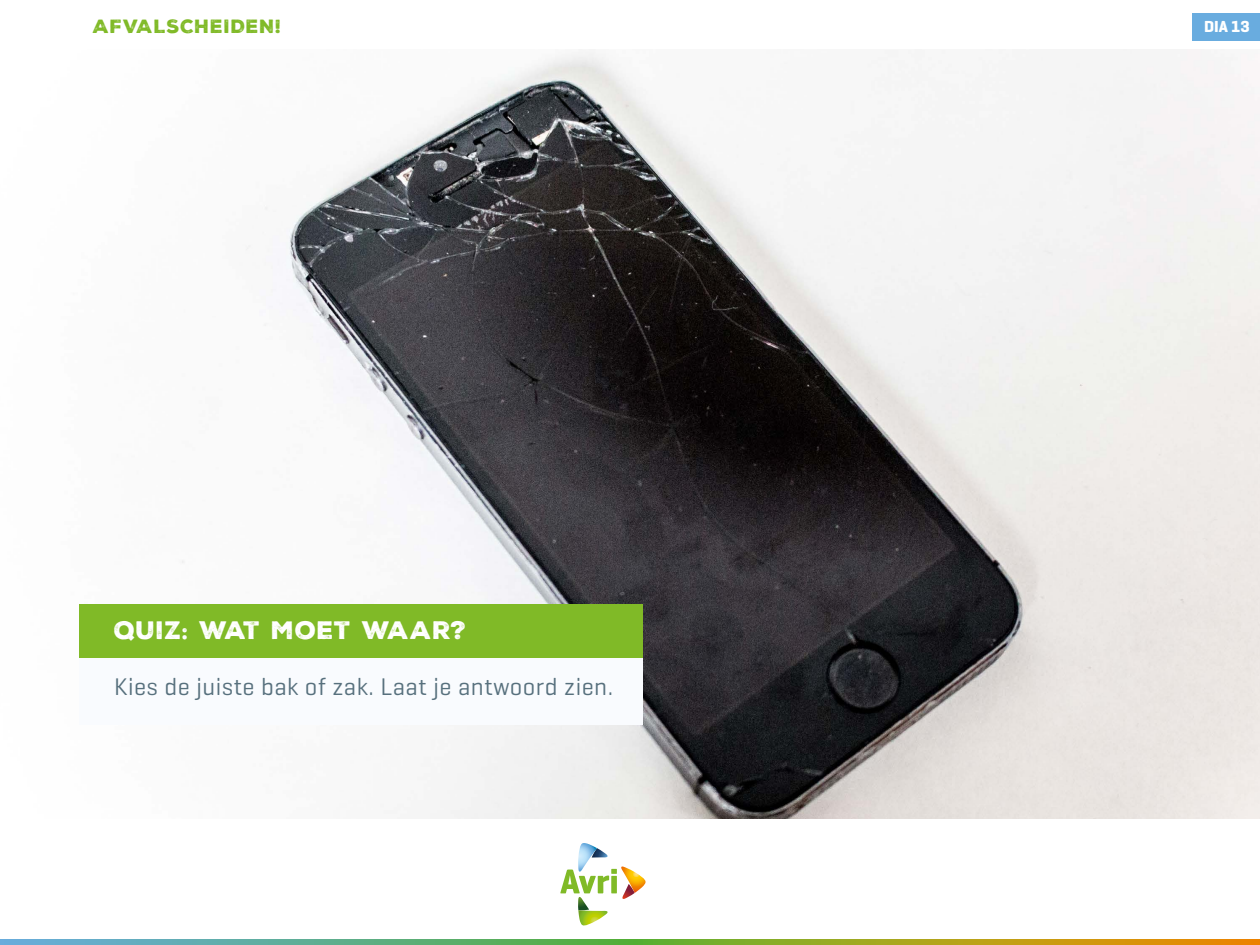
<style>
.page{position:relative;width:1260px;height:945px;background:#fff}
.page>*{position:absolute;margin:0;border:0;box-sizing:border-box;transform-origin:0 0}
.t1{font:24.5px "Geogrotesque";letter-spacing:.02em;color:#57707d}
.t2{font:24.5px "Nexa Rust Sans Black 01";letter-spacing:.02em;color:#fff}
.t3{font:18.55px "Nexa Rust Sans Black 01";letter-spacing:.03em;color:#80ba27}
.t4{font:700 16.28px "Geogrotesque";color:#fff}
</style>
<div class="page">
<svg style="left:560px;top:843px;width:86px;height:83px"></svg>
<svg style="left:0;top:939px;width:1260px;height:6px;background:#85a754"></svg>
<img style="left:182px;top:50px;width:1078px;height:769px">
<div style="left:79px;top:658px;width:563px;height:67px;background:#f9fbfe"></div>
<div style="left:79px;top:604px;width:563px;height:54px;background:#80ba27"></div>
<div style="left:1193px;top:14px;width:67px;height:27px;background:#69acdf"></div>
<p class="t3" style="left:93px;top:14px;width:190px">AFVALSCHEIDEN!</p>
<p class="t2" style="left:114px;top:613px;width:354px">QUIZ: WAT MOET WAAR?</p>
<p class="t1" style="left:114px;top:671px;width:501px">Kies de juiste bak of zak. Laat je antwoord zien.</p>
<p class="t4" style="left:1204px;top:17px;width:47px">DIA 13</p>
</div>
